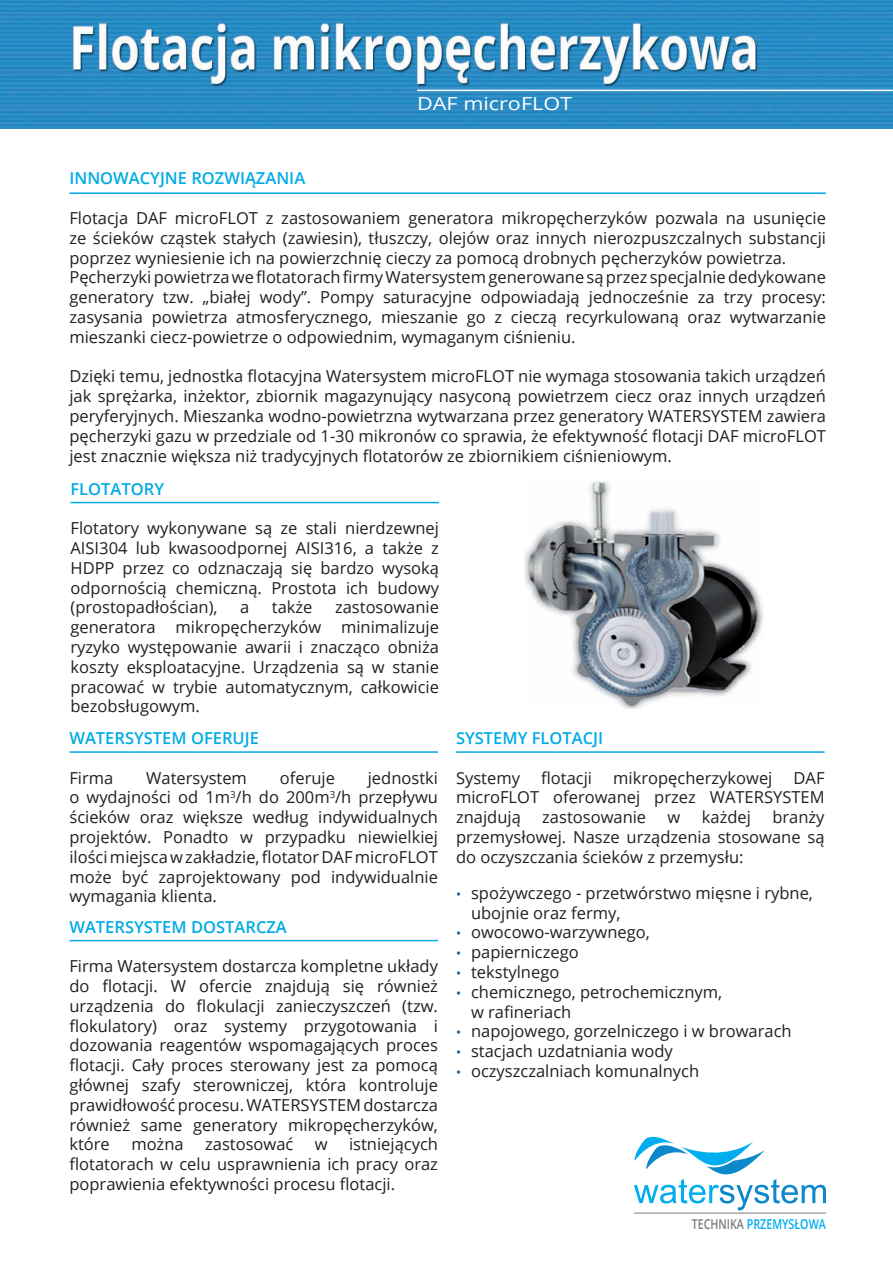
<style>
.page{position:relative;width:893px;height:1263px;background:#fff}
.page>*{position:absolute;margin:0;border:0;box-sizing:border-box;transform-origin:0 0}
.t1{font:18px "Open Sans";color:#fff;scale:1.2 1}
.t2{font:16.5px/19.8px "Open Sans";color:#231f20;text-align:justify}
.t3{font:600 16.5px "Open Sans";color:#00abe5}
.t4{font:600 13.65px "Open Sans";color:#00aeef;scale:.78 1}
.s1{font-size:13.5px;color:#105a98}
.s2{color:#7b7e81}
</style>
<div class="page">
<hr style="left:456px;top:751px;width:369px;height:2px;background:#00abe5">
<hr style="left:71px;top:502px;width:368px;height:1px;background:#00abe5">
<svg style="left:634px;top:1137px;width:192px;height:73px"></svg>
<hr style="left:634px;top:1212px;width:192px;height:1px;background:#7b7e81">
<img style="left:0;top:0;width:893px;height:129px">
<hr style="left:417px;top:90px;width:476px;height:1px;background:#fff">
<hr style="left:69px;top:751px;width:369px;height:2px;background:#00abe5">
<hr style="left:69px;top:940px;width:369px;height:1px;background:#00abe5">
<img style="left:524px;top:481px;width:240px;height:228px">
<hr style="left:69px;top:192px;width:757px;height:2px;background:#00abe5">
<p class="t1" style="left:417px;top:91px;width:131px">DAF microFLOT</p>
<p class="t3" style="left:69px;top:167px;width:237px">INNOWACYJNE ROZWIĄZANIA</p>
<p class="t2" style="left:69px;top:208px;width:758px;text-align:left">Flotacja DAF microFLOT z zastosowaniem generatora mikropęcherzyków pozwala na usunięcie ze ścieków cząstek stałych (zawiesin), tłuszczy, olejów oraz innych nierozpuszczalnych substancji poprzez wyniesienie ich na powierzchnię cieczy za pomocą drobnych pęcherzyków powietrza.<br>Pęcherzyki powietrza we flotatorach firmy Watersystem generowane są przez specjalnie dedykowane generatory tzw. „białej wody”. Pompy saturacyjne odpowiadają jednocześnie za trzy procesy: zasysania powietrza atmosferycznego, mieszanie go z cieczą recyrkulowaną oraz wytwarzanie mieszanki ciecz-powietrze o odpowiednim, wymaganym ciśnieniu.</p>
<p class="t2" style="left:69px;top:366px;width:758px">Dzięki temu, jednostka flotacyjna Watersystem microFLOT nie wymaga stosowania takich urządzeń jak sprężarka, inżektor, zbiornik magazynujący nasyconą powietrzem ciecz oraz innych urządzeń peryferyjnych. Mieszanka wodno-powietrzna wytwarzana przez generatory WATERSYSTEM zawiera pęcherzyki gazu w przedziale od 1-30 mikronów co sprawia, że efektywność flotacji DAF microFLOT jest znacznie większa niż tradycyjnych flotatorów ze zbiornikiem ciśnieniowym.</p>
<p class="t3" style="left:71px;top:477px;width:11px">FLO</p>
<p class="t3" style="left:101px;top:477px;width:64px">TATORY</p>
<p class="t2" style="left:71px;top:518px;width:370px">Flotatory wykonywane są ze stali nierdzewnej AISI304 lub kwasoodpornej AISI316, a także z HDPP przez co odznaczają się bardzo wysoką odpornością chemiczną. Prostota ich budowy (prostopadłościan),</p>
<p class="t2" style="left:240px;top:597px;width:11px">a</p>
<p class="t2" style="left:272px;top:597px;width:42px">także</p>
<p class="t2" style="left:71px;top:597px;width:370px;text-indent:265px">zastosowanie generatora mikropęcherzyków minimalizuje ryzyko występowanie awarii i znacząco obniża koszty eksploatacyjne. Urządzenia są w stanie pracować w trybie automatycznym, całkowicie bezobsługowym.</p>
<p class="t3" style="left:69px;top:727px;width:133px">WATERSYSTEM OFER</p>
<p class="t3" style="left:233px;top:727px;width:21px">UJE</p>
<p class="t2" style="left:69px;top:767px;width:45px">Firma</p>
<p class="t2" style="left:146px;top:767px;width:102px">Watersystem</p>
<p class="t2" style="left:280px;top:767px;width:57px">oferuje</p>
<p class="t2" style="left:69px;top:767px;width:370px;text-indent:298px">jednostki o wydajności od 1m<sup>3</sup>/h do 200m<sup>3</sup>/h przepływu ścieków oraz większe według indywidualnych projektów. Ponadto w przypadku niewielkiej ilości miejsca w zakładzie, flotator DAF microFLOT może być zaprojektowany pod indywidualnie wymagania klienta.</p>
<p class="t3" style="left:69px;top:915px;width:177px">WATERSYSTEM DOSTARC</p>
<p class="t3" style="left:266px;top:915px;width:22px">ZA</p>
<p class="t2" style="left:69px;top:956px;width:370px">Firma Watersystem dostarcza kompletne układy do flotacji. W ofercie znajdują się również urządzenia do flokulacji zanieczyszczeń (tzw. flokulatory) oraz systemy przygotowania i dozowania reagentów wspomagających proces flotacji. Cały proces sterowany jest za pomocą głównej szafy sterowniczej, która kontroluje prawidłowość procesu. WATERSYSTEM dostarcza również same generatory mikropęcherzyków, które</p>
<p class="t2" style="left:131px;top:1134px;width:54px">można</p>
<p class="t2" style="left:205px;top:1134px;width:90px">zastosować</p>
<p class="t2" style="left:315px;top:1134px;width:14px">w</p>
<p class="t2" style="left:69px;top:1134px;width:370px;text-indent:280px">istniejących flotatorach w celu usprawnienia ich pracy oraz poprawienia efektywności procesu flotacji.</p>
<p class="t3" style="left:456px;top:727px;width:87px">SYSTEMY FLO</p>
<p class="t3" style="left:562px;top:727px;width:18px">TACJI</p>
<p class="t2" style="left:456px;top:767px;width:65px">Systemy</p>
<p class="t2" style="left:541px;top:767px;width:52px">flotacji</p>
<p class="t2" style="left:613px;top:767px;width:161px">mikropęcherzykowej</p>
<p class="t2" style="left:456px;top:767px;width:370px;text-indent:338px">DAF microFLOT oferowanej przez WATERSYSTEM znajdują</p>
<p class="t2" style="left:456px;top:807px;width:370px;text-indent:316px">branży przemysłowej. Nasze urządzenia stosowane są do oczyszczania ścieków z przemysłu:</p>
<p class="t2" style="left:471px;top:882px;width:343px;text-indent:-15px"><span class="s1">•</span> spożywczego - przetwórstwo mięsne i rybne, ubojnie oraz fermy,</p>
<p class="t2" style="left:456px;top:922px;width:195px"><span class="s1">•</span> owocowo-warzywnego,</p>
<p class="t2" style="left:456px;top:942px;width:124px"><span class="s1">•</span> papierniczego</p>
<p class="t2" style="left:456px;top:962px;width:105px"><span class="s1">•</span> tekstylnego</p>
<p class="t2" style="left:471px;top:981px;width:253px;text-indent:-15px"><span class="s1">•</span> chemicznego, petrochemicznym, w rafineriach</p>
<p class="t2" style="left:456px;top:1021px;width:337px"><span class="s1">•</span> napojowego, gorzelniczego i w browarach</p>
<p class="t2" style="left:456px;top:1041px;width:218px"><span class="s1">•</span> stacjach uzdatniania wody</p>
<p class="t2" style="left:456px;top:1061px;width:245px"><span class="s1">•</span> oczyszczalniach komunalnych</p>
<p class="t2" style="left:542px;top:807px;width:105px">zastosowanie</p>
<p class="t2" style="left:668px;top:807px;width:14px">w</p>
<p class="t2" style="left:702px;top:807px;width:51px">każdej</p>
<p class="t4" style="left:692px;top:1215px;width:174px"><span class="s2">TECHNIKA</span> PRZEMYSŁOWA</p>
</div>
